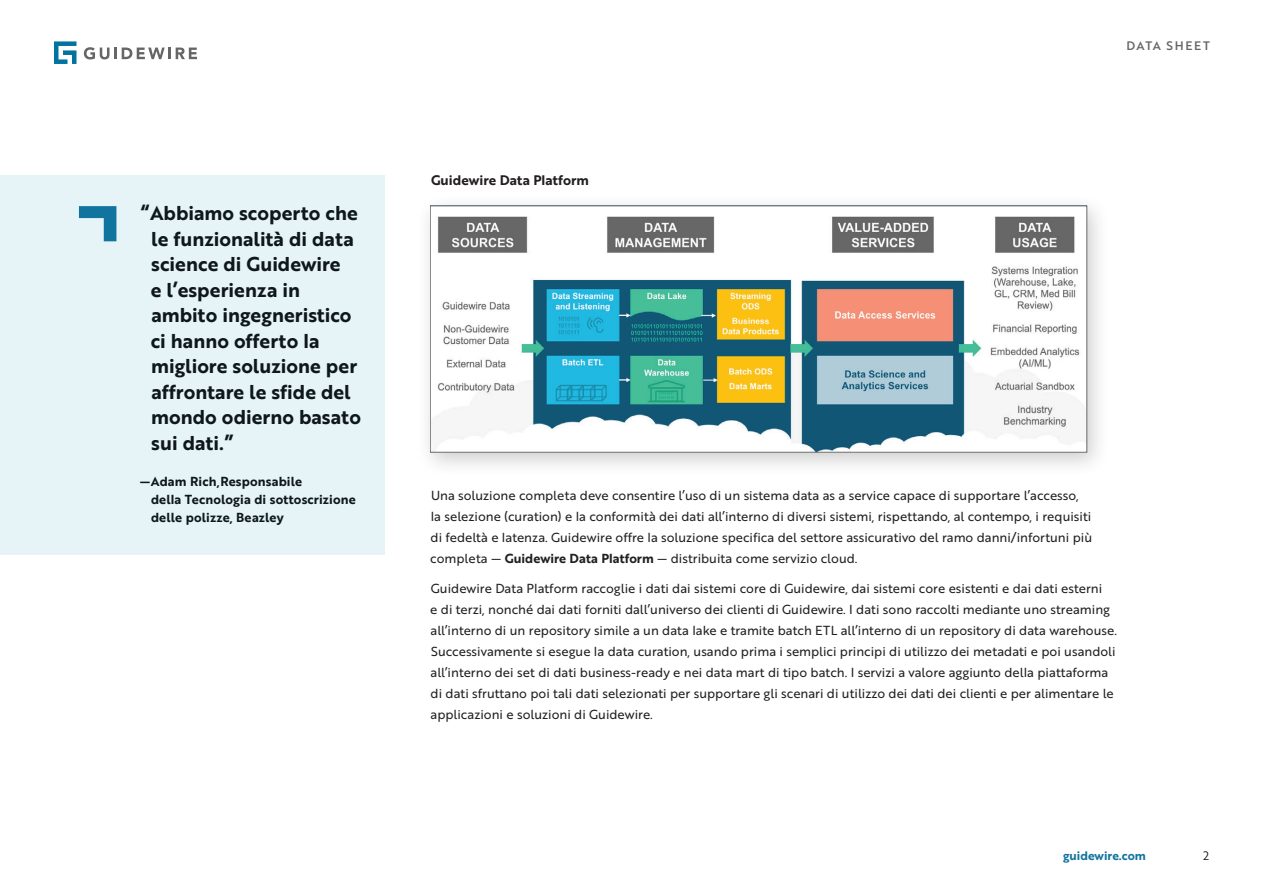
<style>
.page{position:relative;width:1263px;height:893px;background:#fff}
.page>*{position:absolute;margin:0;border:0;box-sizing:border-box;transform-origin:0 0}
.t1{font:19.5px/25.5px "Brother 1816 Bold";color:#0e171b}
.t2{font:13.5px "Brother 1816 Bold";color:#231f20}
.t3{font:12.75px/21px "Brother 1816 Regular";color:#231f20}
.t4{font:12.75px/18px "Brother 1816 Bold";letter-spacing:.01em;color:#0e171b}
.t5{font:12px "Brother 1816 Bold";color:#11749e}
.t6{font:12px "Brother 1816 Medium";letter-spacing:.14em;color:#666}
.t7{font:12px "Brother 1816 Book";color:#0e171b}
.s1{font-family:"Brother 1816 Bold"}
</style>
<div class="page">
<svg style="left:84px;top:47px;width:113px;height:12px"></svg>
<svg style="left:54px;top:41px;width:22px;height:23px"></svg>
<div style="left:416px;top:193px;width:694px;height:285px;background:#231f20;opacity:.22"></div>
<img style="left:432px;top:208px;width:653px;height:242px">
<div style="left:0;top:176px;width:385px;height:379px;background:#e6f3f7"></div>
<svg style="left:79px;top:206px;width:37px;height:35px"></svg>
<h1 class="t1" style="left:151px;top:200px;width:212px;text-indent:-10px">“Abbiamo scoperto che le funzionalità di data science di Guidewire<br>e l’esperienza in ambito ingegneristico ci hanno offerto la migliore soluzione per affrontare le sfide del mondo odierno basato sui dati.”</h1>
<p class="t4" style="left:151px;top:472px;width:206px;text-indent:-11px">—Adam Rich,Responsabile<br>della Tecnologia di sottoscrizione delle polizze, Beazley</p>
<p class="t2" style="left:431px;top:170px;width:159px">Guidewire Data Platform</p>
<p class="t6" style="left:1126px;top:37px;width:85px">DATA SHEET</p>
<p class="t3" style="left:430px;top:484px;width:663px">Una soluzione completa deve consentire l’uso di un sistema data as a service capace di supportare l’accesso,<br>la selezione (curation) e la conformità dei dati all’interno di diversi sistemi, rispettando, al contempo, i requisiti di fedeltà e latenza. Guidewire offre la soluzione specifica del settore assicurativo del ramo danni/infortuni più completa — <span class="s1">Guidewire Data Platform</span> — distribuita come servizio cloud.</p>
<p class="t3" style="left:430px;top:577px;width:688px">Guidewire Data Platform raccoglie i dati dai sistemi core di Guidewire, dai sistemi core esistenti e dai dati esterni<br>e di terzi, nonché dai dati forniti dall’universo dei clienti di Guidewire. I dati sono raccolti mediante uno streaming all’interno di un repository simile a un data lake e tramite batch ETL all’interno di un repository di data warehouse.<br>Successivamente si esegue la data curation, usando prima i semplici principi di utilizzo dei metadati e poi usandoli all’interno dei set di dati business-ready e nei data mart di tipo batch. I servizi a valore aggiunto della piattaforma di dati sfruttano poi tali dati selezionati per supportare gli scenari di utilizzo dei dati dei clienti e per alimentare le applicazioni e soluzioni di Guidewire.</p>
<p class="t5" style="left:1063px;top:847px;width:84px">guidewire.com</p>
<p class="t7" style="left:1203px;top:847px;width:8px">2</p>
</div>
